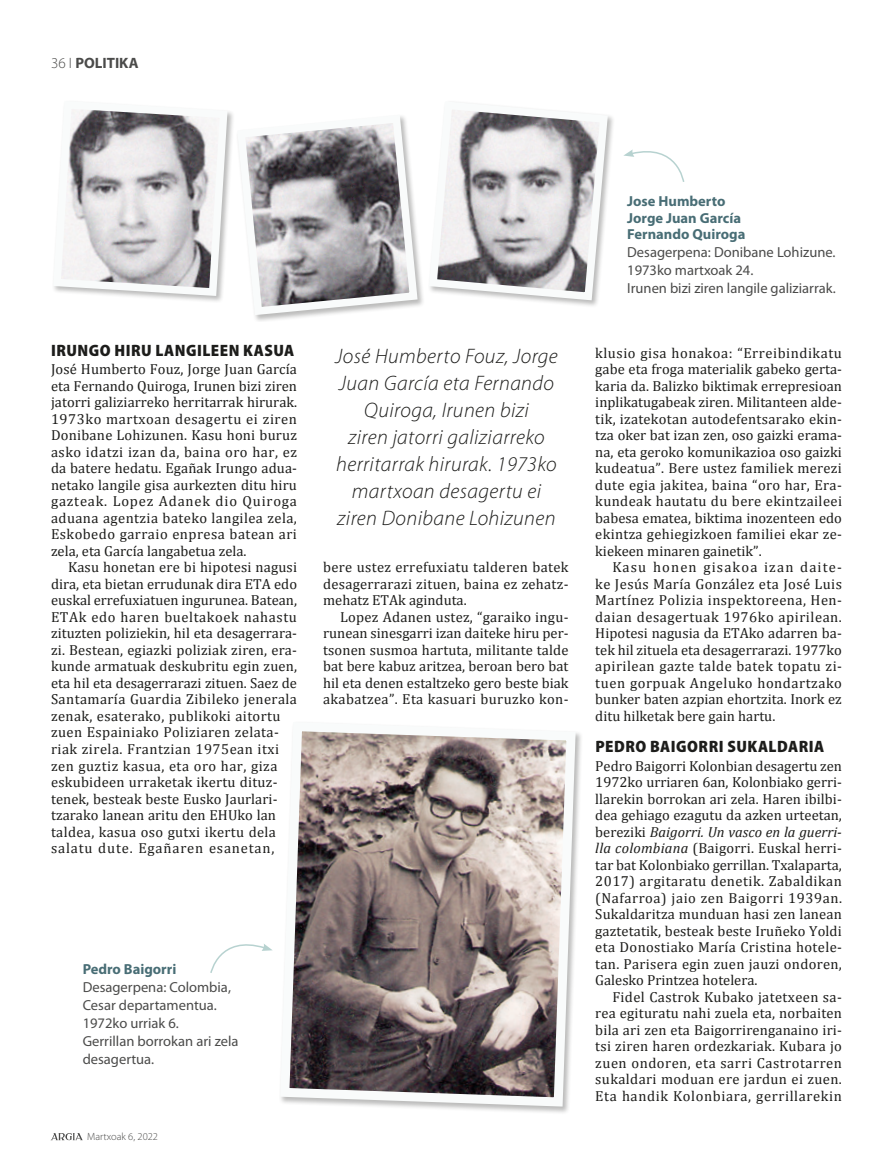
<style>
.page{position:relative;width:893px;height:1170px;background:#fff}
.page>*{position:absolute;margin:0;border:0;box-sizing:border-box;transform-origin:0 0}
.BB___Ladilloa{font:italic 300 21px/27px "Myriad Pro";letter-spacing:.02em;color:#1d1d1b;text-align:center}
.Ladilloa{font:900 semi-condensed 16.5px "Myriad Pro";letter-spacing:.03em;color:#1d1d1b}
.Testua_-_JUST{font:900 semi-condensed 16.5px "Myriad Pro";letter-spacing:.03em;color:#1d1d1b}
.t1{font:700 15px "Myriad Pro";color:#4b4b4a}
.Testua_-_JUST-2{font:14.55px/16.5px "Cambria";letter-spacing:.015em;color:#1d1d1b;text-align:justify}
.Testua_-_SAN_GABE{font:14.55px/16.5px "Cambria";color:#1d1d1b;text-align:justify}
.Testua_-_SAN_GABE-2{font:14.55px/18px "Myriad Pro";color:#4b4b4a}
.Testua_-_SAN_GABE-3{font:700 14.55px "Myriad Pro";color:#486d75}
.t2{font:300 10.5px "Myriad Pro";color:#4b4b4a}
.s1{font-weight:300}
.s2{font-style:italic}
</style>
<div class="page">
<svg style="left:51px;top:1133px;width:32px;height:7px"></svg>
<svg style="left:623px;top:149px;width:62px;height:33px"></svg>
<svg style="left:54px;top:109px;width:558px;height:210px"></svg>
<svg style="left:281px;top:731px;width:299px;height:380px"></svg>
<svg style="left:210px;top:944px;width:63px;height:29px"></svg>
<p class="t1" style="left:51px;top:53px;width:89px"><span class="s1">36 І</span> POLITIKA</p>
<p class="Ladilloa" style="left:51px;top:340px;width:245px">IRUNGO HIRU LANGILEEN KASUA</p>
<p class="Testua_-_SAN_GABE" style="left:51px;top:361px;width:248px">José Humberto Fouz, Jorge Juan García eta Fernando Quiroga, Irunen bizi ziren jatorri galiziarreko herritarrak hirurak.<br>1973ko martxoan desagertu ei ziren Donibane Lohizunen. Kasu honi buruz asko idatzi izan da, baina oro har, ez da batere hedatu. Egañak Irungo adua&shy;netako langile gisa aurkezten ditu hiru gazteak. Lopez Adanek dio Quiroga aduana agentzia bateko langilea zela, Eskobedo garraio enpresa batean ari zela, eta García langabetua zela.</p>
<p class="Testua_-_JUST-2" style="left:51px;top:559px;width:248px;text-align:left;text-indent:17px">Kasu honetan ere bi hipotesi nagusi dira, eta bietan errudunak dira ETA edo euskal errefuxiatuen ingurunea. Batean, ETAk edo haren bueltakoek nahastu zituzten poliziekin, hil eta desagerrara&shy;zi. Bestean, egiazki poliziak ziren, era&shy;kunde armatuak deskubritu egin zuen, eta hil eta desagerrarazi zituen. Saez de Santamaría Guardia Zibileko jenerala zenak, esaterako, publikoki aitortu zuen Espainiako Poliziaren zelata&shy;riak zirela. Frantzian 1975ean itxi zen guztiz kasua, eta oro har, giza eskubideen urraketak ikertu dituz&shy;tenek, besteak beste Eusko Jaurlari&shy;tzarako lanean aritu den EHUko lan taldea, kasua oso gutxi ikertu dela salatu dute. Egañaren esanetan,</p>
<p class="Testua_-_JUST-2" style="left:323px;top:559px;width:247px">bere ustez errefuxiatu talderen batek desagerrarazi zituen, baina ez zehatz&shy;mehatz ETAk aginduta.</p>
<p class="BB___Ladilloa" style="left:335px;top:342px;width:224px">José Humberto Fouz, Jorge<br>Juan García eta Fernando<br>Quiroga, Irunen bizi<br>ziren jatorri galiziarreko herritarrak hirurak. 1973ko martxoan desagertu ei ziren Donibane Lohizunen</p>
<p class="Testua_-_JUST-2" style="left:323px;top:608px;width:247px;text-indent:17px">Lopez Adanen ustez, “garaiko ingu&shy;runean sinesgarri izan daiteke hiru per&shy;tsonen susmoa hartuta, militante talde bat bere kabuz aritzea, beroan bero bat hil eta denen estaltzeko gero beste biak akabatzea”. Eta kasuari buruzko kon-</p>
<p class="Testua_-_SAN_GABE-3" style="left:83px;top:959px;width:95px">Pedro Baigorri</p>
<p class="Testua_-_SAN_GABE-2" style="left:83px;top:977px;width:150px">Desagerpena: Colombia,<br>Cesar departamentua.<br>1972ko urriak 6.</p>
<p class="Testua_-_SAN_GABE-2" style="left:83px;top:1031px;width:157px">Gerrillan borrokan ari zela desagertua.</p>
<p class="t2" style="left:87px;top:1130px;width:72px">Martxoak 6, 2022</p>
<p class="Testua_-_SAN_GABE-3" style="left:627px;top:192px;width:100px">Jose Humberto</p>
<p class="Testua_-_SAN_GABE-3" style="left:627px;top:208px;width:115px">Jorge Juan García</p>
<p class="Testua_-_SAN_GABE-3" style="left:627px;top:225px;width:120px">Fernando Quiroga</p>
<p class="Testua_-_SAN_GABE-2" style="left:627px;top:243px;width:210px">Desagerpena: Donibane Lohizune.<br>1973ko martxoak 24.</p>
<p class="Testua_-_SAN_GABE-2" style="left:627px;top:279px;width:210px">Irunen bizi ziren langile galiziarrak.</p>
<p class="Testua_-_JUST-2" style="left:595px;top:344px;width:248px">klusio gisa honakoa: “Erreibindikatu gabe eta froga materialik gabeko gerta&shy;karia da. Balizko biktimak errepresioan inplikatugabeak ziren. Militanteen alde&shy;tik, izatekotan autodefentsarako ekin&shy;tza oker bat izan zen, oso gaizki erama&shy;na, eta geroko komunikazioa oso gaizki kudeatua”. Bere ustez familiek merezi dute egia jakitea, baina “oro har, Era&shy;kundeak hautatu du bere ekintzaileei babesa ematea, biktima inozenteen edo ekintza gehiegizkoen familiei ekar ze&shy;kiekeen minaren gainetik”.</p>
<p class="Testua_-_JUST-2" style="left:595px;top:559px;width:248px;text-indent:17px">Kasu honen gisakoa izan daite&shy;ke Jesús María González eta José Luis Martínez Polizia inspektoreena, Hen&shy;daian desagertuak 1976ko apirilean.<br>Hipotesi nagusia da ETAko adarren ba&shy;tek hil zituela eta desagerrarazi. 1977ko apirilean gazte talde batek topatu zi&shy;tuen gorpuak Angeluko hondartzako bunker baten azpian ehortzita. Inork ez ditu hilketak bere gain hartu.</p>
<p class="Testua_-_JUST" style="left:595px;top:736px;width:230px">PEDRO BAIGORRI SUKALDARIA</p>
<p class="Testua_-_SAN_GABE" style="left:595px;top:757px;width:248px">Pedro Baigorri Kolonbian desagertu zen 1972ko urriaren 6an, Kolonbiako gerri&shy;llarekin borrokan ari zela. Haren ibilbi&shy;dea gehiago ezagutu da azken urteetan, bereziki <span class="s2">Baigorri. Un vasco en la guerri&shy;lla colombiana</span> (Baigorri. Euskal herri&shy;tar bat Kolonbiako gerrillan. Txalaparta, 2017) argitaratu denetik. Zabaldikan (Nafarroa) jaio zen Baigorri 1939an.<br>Sukaldaritza munduan hasi zen lanean gaztetatik, besteak beste Iruñeko Yoldi eta Donostiako María Cristina hotele&shy;tan. Parisera egin zuen jauzi ondoren, Galesko Printzea hotelera.</p>
<p class="Testua_-_JUST-2" style="left:595px;top:988px;width:248px;text-indent:17px">Fidel Castrok Kubako jatetxeen sa&shy;rea egituratu nahi zuela eta, norbaiten bila ari zen eta Baigorrirenganaino iri&shy;tsi ziren haren ordezkariak. Kubara jo zuen ondoren, eta sarri Castrotarren sukaldari moduan ere jardun ei zuen.<br>Eta handik Kolonbiara, gerrillarekin</p>
</div>
